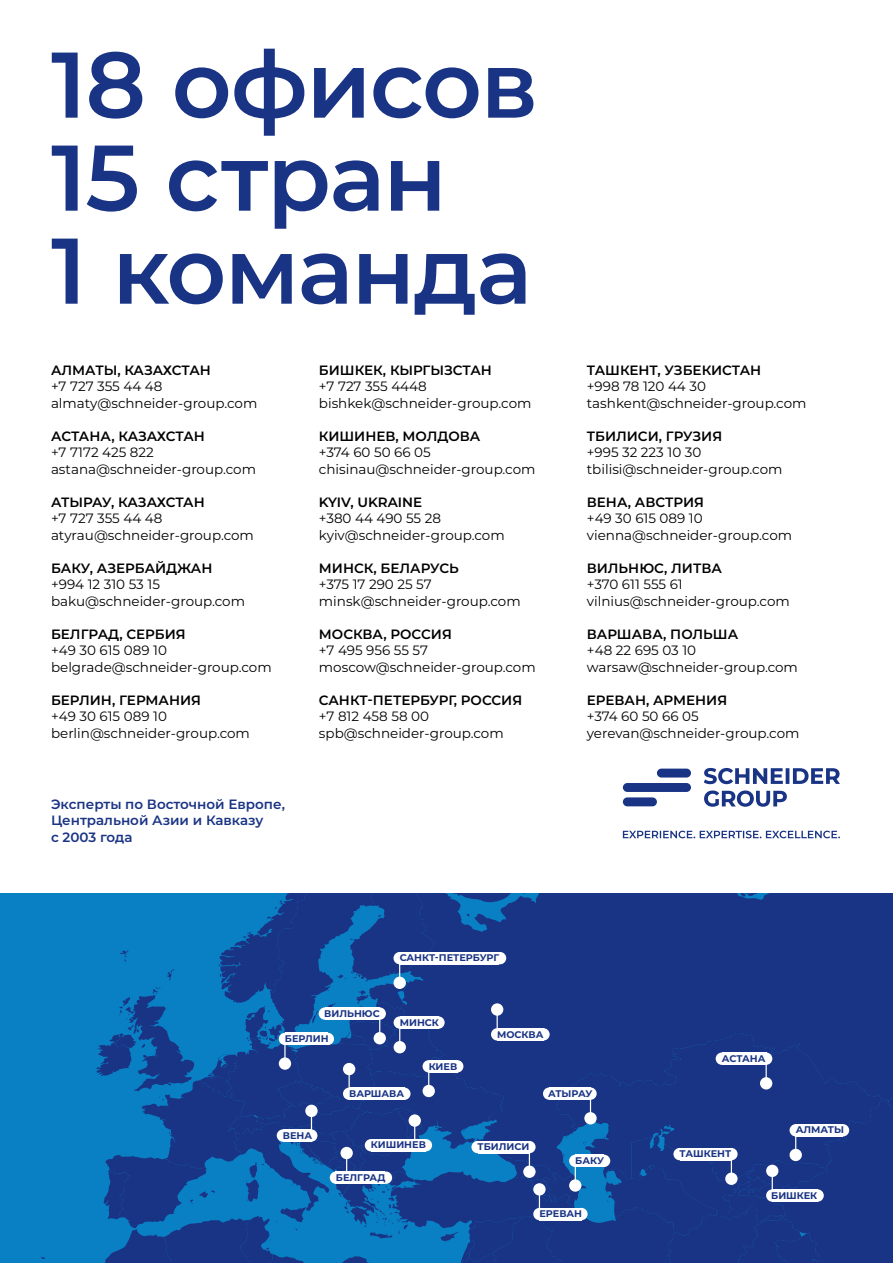
<style>
.page{position:relative;width:893px;height:1263px;background:#fff}
.page>*{position:absolute;margin:0;border:0;box-sizing:border-box;transform-origin:0 0}
.t1{font:600 93px/93px "Montserrat";letter-spacing:-.02em;color:#1a3485}
.t2{font:13.5px/16.5px "Montserrat";color:#000}
.t3{font:600 13.5px "Montserrat";color:#000}
.t4{font:600 13.5px/16.5px "Montserrat";color:#1a3485}
.t5{font:600 13.5px "Montserrat";letter-spacing:-.025em;color:#000}
.t6{font:700 9.6px "Montserrat";color:#1a3485}
</style>
<div class="page">
<div style="left:0;top:893px;width:893px;height:370px;background:#0980c4"></div>
<svg style="left:41px;top:893px;width:852px;height:370px"></svg>
<svg style="left:623px;top:768px;width:217px;height:70px"></svg>
<h1 class="t1" style="left:51px;top:34px;width:488px">18 офисов<br>15 стран<br>1 команда</h1>
<p class="t3" style="left:51px;top:360px;width:161px">АЛМАТЫ, КАЗАХСТАН</p>
<p class="t2" style="left:51px;top:378px;width:208px">+7 727 355 44 48 almaty@schneider-group.com</p>
<p class="t3" style="left:51px;top:426px;width:155px">АСТАНА, КАЗАХСТАН</p>
<p class="t2" style="left:51px;top:444px;width:207px">+7 7172 425 822 astana@schneider-group.com</p>
<p class="t5" style="left:51px;top:492px;width:155px">АТЫРАУ, КАЗАХСТАН</p>
<p class="t2" style="left:51px;top:510px;width:204px">+7 727 355 44 48 atyrau@schneider-group.com</p>
<p class="t3" style="left:51px;top:558px;width:163px">БАКУ, АЗЕРБАЙДЖАН</p>
<p class="t2" style="left:51px;top:576px;width:196px">+994 12 310 53 15 baku@schneider-group.com</p>
<p class="t3" style="left:51px;top:624px;width:136px">БЕЛГРАД, СЕРБИЯ</p>
<p class="t2" style="left:51px;top:642px;width:222px">+49 30 615 089 10 belgrade@schneider-group.com</p>
<p class="t3" style="left:51px;top:690px;width:152px">БЕРЛИН, ГЕРМАНИЯ</p>
<p class="t2" style="left:51px;top:708px;width:200px">+49 30 615 089 10 berlin@schneider-group.com</p>
<p class="t4" style="left:51px;top:795px;width:235px">Эксперты по Восточной Европе,<br>Центральной Азии и Кавказу<br>с 2003 года</p>
<p class="t3" style="left:319px;top:360px;width:175px">БИШКЕК, КЫРГЫЗСТАН</p>
<p class="t2" style="left:319px;top:378px;width:214px">+7 727 355 4448 bishkek@schneider-group.com</p>
<p class="t3" style="left:319px;top:426px;width:163px">КИШИНЕВ, МОЛДОВА</p>
<p class="t2" style="left:319px;top:444px;width:218px">+374 60 50 66 05 chisinau@schneider-group.com</p>
<p class="t3" style="left:319px;top:492px;width:105px">KYIV, UKRAINE</p>
<p class="t2" style="left:319px;top:510px;width:187px">+380 44 490 55 28 kyiv@schneider-group.com</p>
<p class="t3" style="left:319px;top:558px;width:141px">МИНСК, БЕЛАРУСЬ</p>
<p class="t2" style="left:319px;top:576px;width:203px">+375 17 290 25 57 minsk@schneider-group.com</p>
<p class="t3" style="left:319px;top:624px;width:134px">МОСКВА, РОССИЯ</p>
<p class="t2" style="left:319px;top:642px;width:218px">+7 495 956 55 57 moscow@schneider-group.com</p>
<p class="t3" style="left:319px;top:690px;width:205px">САНКТ-ПЕТЕРБУРГ, РОССИЯ</p>
<p class="t2" style="left:319px;top:708px;width:186px">+7 812 458 58 00 spb@schneider-group.com</p>
<p class="t3" style="left:587px;top:360px;width:176px">ТАШКЕНТ, УЗБЕКИСТАН</p>
<p class="t2" style="left:587px;top:378px;width:221px">+998 78 120 44 30 tashkent@schneider-group.com</p>
<p class="t3" style="left:587px;top:426px;width:137px">ТБИЛИСИ, ГРУЗИЯ</p>
<p class="t2" style="left:587px;top:444px;width:197px">+995 32 223 10 30 tbilisi@schneider-group.com</p>
<p class="t3" style="left:587px;top:492px;width:119px">ВЕНА, АВСТРИЯ</p>
<p class="t2" style="left:587px;top:510px;width:207px">+49 30 615 089 10 vienna@schneider-group.com</p>
<p class="t3" style="left:587px;top:558px;width:137px">ВИЛЬНЮС, ЛИТВА</p>
<p class="t2" style="left:587px;top:576px;width:204px">+370 611 555 61 vilnius@schneider-group.com</p>
<p class="t3" style="left:587px;top:624px;width:153px">ВАРШАВА, ПОЛЬША</p>
<p class="t2" style="left:587px;top:642px;width:213px">+48 22 695 03 10 warsaw@schneider-group.com</p>
<p class="t3" style="left:587px;top:690px;width:142px">ЕРЕВАН, АРМЕНИЯ</p>
<p class="t2" style="left:587px;top:708px;width:214px">+374 60 50 66 05 yerevan@schneider-group.com</p>
<p class="t6" style="left:324px;top:1006px;width:57px">ВИЛЬНЮС</p>
<p class="t6" style="left:285px;top:1032px;width:45px">БЕРЛИН</p>
<p class="t6" style="left:400px;top:951px;width:101px">САНКТ-ПЕТЕРБУРГ</p>
<p class="t6" style="left:400px;top:1015px;width:41px">МИНСК</p>
<p class="t6" style="left:429px;top:1059px;width:30px">КИЕВ</p>
<p class="t6" style="left:497px;top:1027px;width:48px">МОСКВА</p>
<p class="t6" style="left:722px;top:1051px;width:45px">АСТАНА</p>
<p class="t6" style="left:283px;top:1128px;width:31px">ВЕНА</p>
<p class="t6" style="left:349px;top:1086px;width:57px">ВАРШАВА</p>
<p class="t6" style="left:371px;top:1138px;width:56px">КИШИНЕВ</p>
<p class="t6" style="left:336px;top:1170px;width:51px">БЕЛГРАД</p>
<p class="t6" style="left:548px;top:1086px;width:46px">АТЫРАУ</p>
<p class="t6" style="left:478px;top:1140px;width:53px">ТБИЛИСИ</p>
<p class="t6" style="left:575px;top:1154px;width:30px">БАКУ</p>
<p class="t6" style="left:539px;top:1207px;width:44px">ЕРЕВАН</p>
<p class="t6" style="left:680px;top:1147px;width:53px">ТАШКЕНТ</p>
<p class="t6" style="left:796px;top:1123px;width:50px">АЛМАТЫ</p>
<p class="t6" style="left:771px;top:1188px;width:48px">БИШКЕК</p>
</div>
